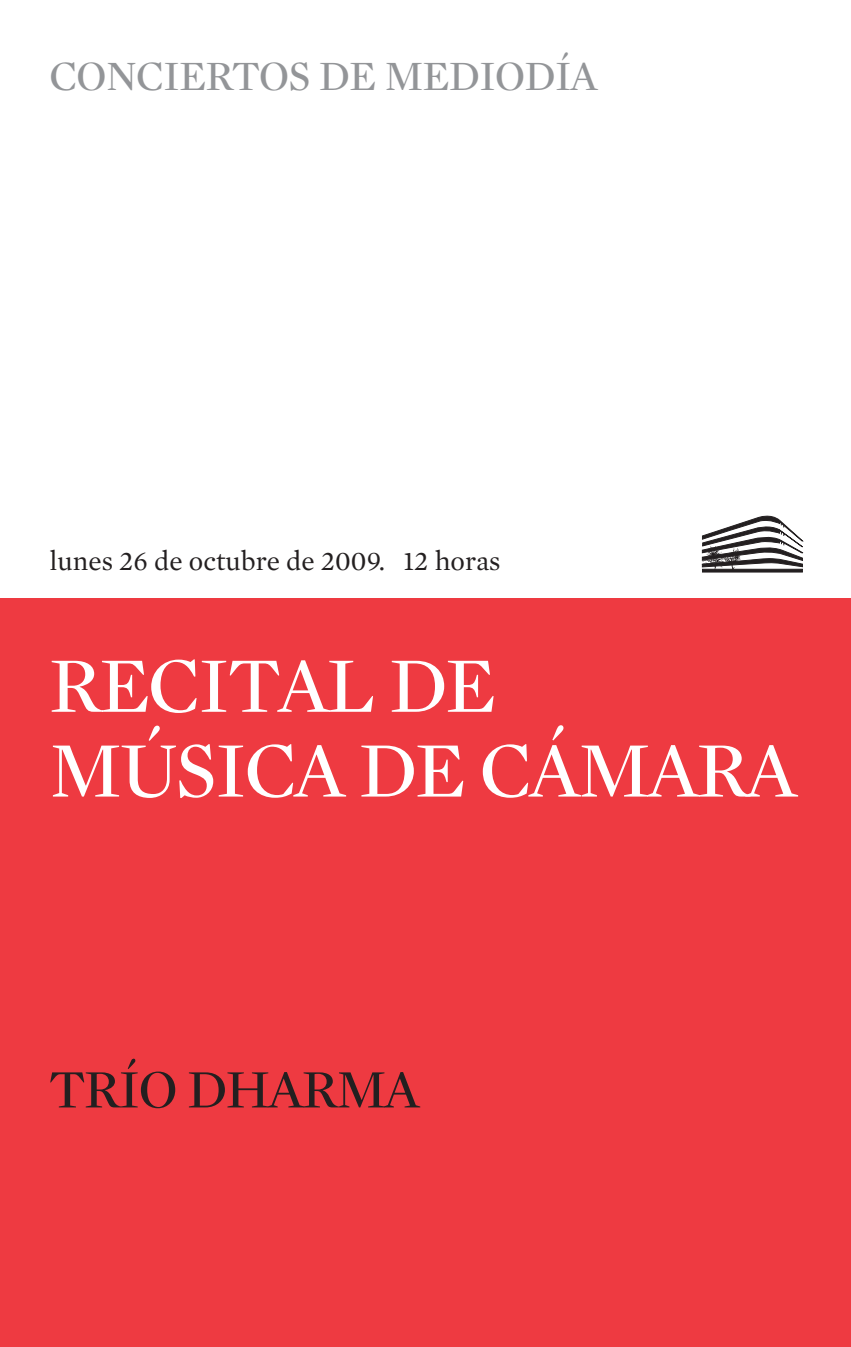
<style>
.page{position:relative;width:851px;height:1347px;background:#fff}
.page>*{position:absolute;margin:0;border:0;box-sizing:border-box;transform-origin:0 0}
.t1{font:80px "Mercury Display";letter-spacing:-.03em;color:#fff}
.t2{font:55px "Mercury Display";letter-spacing:-.03em;color:#231f20}
.t3{font:42.5px "Mercury Display";letter-spacing:-.02em;color:#939598}
.t4{font:27.5px "Mercury Text G1";color:#231f20}
</style>
<div class="page">
<div style="left:0;top:599px;width:850px;height:747px;background:#ee3a41"></div>
<svg style="left:702px;top:515px;width:101px;height:57px"></svg>
<img style="left:701px;top:541px;width:42px;height:32px">
<p class="t3" style="left:50px;top:49px;width:549px">CONCIERTOS DE MEDIODÍA</p>
<p class="t4" style="left:50px;top:544px;width:452px">lunes 26 de octubre de 2009. 12 horas</p>
<p class="t1" style="left:49px;top:635px;width:449px">RECITAL DE</p>
<p class="t1" style="left:49px;top:719px;width:170px">MÚSICA</p>
<p class="t1" style="left:358px;top:719px;width:274px">DE CÁMARA</p>
<p class="t2" style="left:49px;top:1054px;width:372px">TRÍO DHARMA</p>
</div>
